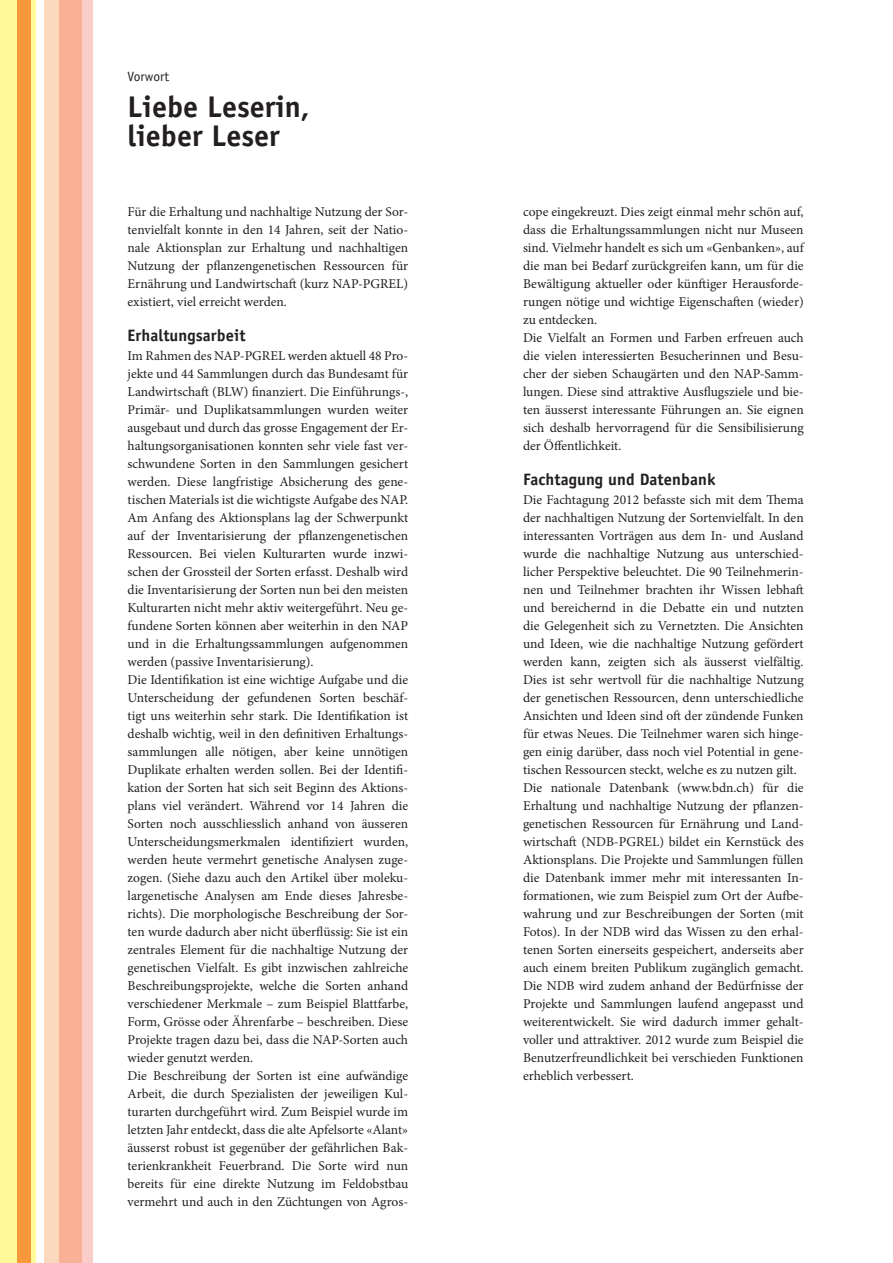
<style>
.page{position:relative;width:893px;height:1263px;background:#fff}
.page>*{position:absolute;margin:0;border:0;box-sizing:border-box;transform-origin:0 0}
.t1{font:700 30px/28.5px "Officina Sans";color:#231f20}
.t2{font:700 16.5px "Officina Sans";letter-spacing:.005em;color:#231f20}
.t3{font:13.5px/18px "Minion Pro";color:#231f20}
.t4{font:13.5px "Officina Sans";color:#231f20}
</style>
<div class="page">
<div style="left:45px;top:0;width:37px;height:1263px;background:#fcd9bc"></div>
<svg style="left:60px;top:0;width:33px;height:1263px;background:#f8baa5"></svg>
<div style="left:0;top:0;width:36px;height:1263px;background:#fff99a"></div>
<div style="left:18px;top:0;width:13px;height:1263px;background:#f7993a"></div>
<p class="t4" style="left:128px;top:69px;width:43px">Vorwort</p>
<h1 class="t1" style="left:128px;top:92px;width:184px">Liebe Leserin, lieber Leser</h1>
<p class="t3" style="left:128px;top:203px;width:282px;text-align:justify">Für die Erhaltung und nachhaltige Nutzung der Sor&shy;tenvielfalt konnte in den 14 Jahren, seit der Natio&shy;nale Aktionsplan zur Erhaltung und nachhaltigen Nutzung der pflanzengenetischen Ressourcen für Ernährung und Landwirtschaft (kurz NAP-PGREL) existiert, viel erreicht werden.</p>
<p class="t2" style="left:128px;top:325px;width:119px">Erhaltungsarbeit</p>
<p class="t3" style="left:128px;top:347px;width:282px">Im Rahmen des NAP-PGREL werden aktuell 48 Pro&shy;jekte und 44 Sammlungen durch das Bundesamt für Landwirtschaft (BLW) finanziert. Die Einführungs-, Primär- und Duplikatsammlungen wurden weiter ausgebaut und durch das grosse Engagement der Er&shy;haltungsorganisationen konnten sehr viele fast ver&shy;schwundene Sorten in den Sammlungen gesichert werden. Diese langfristige Absicherung des gene&shy;tischen Materials ist die wichtigste Aufgabe des NAP.<br>Am Anfang des Aktionsplans lag der Schwerpunkt auf der Inventarisierung der pflanzengenetischen Ressourcen. Bei vielen Kulturarten wurde inzwi&shy;schen der Grossteil der Sorten erfasst. Deshalb wird die Inventarisierung der Sorten nun bei den meisten Kulturarten nicht mehr aktiv weitergeführt. Neu ge&shy;fundene Sorten können aber weiterhin in den NAP und in die Erhaltungssammlungen aufgenommen werden (passive Inventarisierung).<br>Die Identifikation ist eine wichtige Aufgabe und die Unterscheidung der gefundenen Sorten beschäf&shy;tigt uns weiterhin sehr stark. Die Identifikation ist deshalb wichtig, weil in den definitiven Erhaltungs&shy;sammlungen alle nötigen, aber keine unnötigen Duplikate erhalten werden sollen. Bei der Identifi&shy;kation der Sorten hat sich seit Beginn des Aktions&shy;plans viel verändert. Während vor 14 Jahren die Sorten noch ausschliesslich anhand von äusseren Unterscheidungsmerkmalen identifiziert wurden, werden heute vermehrt genetische Analysen zuge&shy;zogen. (Siehe dazu auch den Artikel über moleku&shy;largenetische Analysen am Ende dieses Jahresbe&shy;richts). Die morphologische Beschreibung der Sor&shy;ten wurde dadurch aber nicht überflüssig: Sie ist ein zentrales Element für die nachhaltige Nutzung der genetischen Vielfalt. Es gibt inzwischen zahlreiche Beschreibungsprojekte, welche die Sorten anhand verschiedener Merkmale – zum Beispiel Blattfarbe, Form, Grösse oder Ährenfarbe – beschreiben. Diese Projekte tragen dazu bei, dass die NAP-Sorten auch wieder genutzt werden.<br>Die Beschreibung der Sorten ist eine aufwändige Arbeit, die durch Spezialisten der jeweiligen Kul&shy;turarten durchgeführt wird. Zum Beispiel wurde im letzten Jahr entdeckt, dass die alte Apfelsorte «Alant» äusserst robust ist gegenüber der gefährlichen Bak&shy;terienkrankheit Feuerbrand. Die Sorte wird nun bereits für eine direkte Nutzung im Feldobstbau vermehrt und auch in den Züchtungen von Agros-</p>
<p class="t3" style="left:523px;top:203px;width:282px">cope eingekreuzt. Dies zeigt einmal mehr schön auf, dass die Erhaltungssammlungen nicht nur Museen sind. Vielmehr handelt es sich um «Genbanken», auf die man bei Bedarf zurückgreifen kann, um für die Bewältigung aktueller oder künftiger Herausforde&shy;rungen nötige und wichtige Eigenschaften (wieder) zu entdecken.<br>Die Vielfalt an Formen und Farben erfreuen auch die vielen interessierten Besucherinnen und Besu&shy;cher der sieben Schaugärten und den NAP-Samm&shy;lungen. Diese sind attraktive Ausflugsziele und bie&shy;ten äusserst interessante Führungen an. Sie eignen sich deshalb hervorragend für die Sensibilisierung der Öffentlichkeit.</p>
<p class="t2" style="left:523px;top:469px;width:194px">Fachtagung und Datenbank</p>
<p class="t3" style="left:523px;top:491px;width:282px">Die Fachtagung 2012 befasste sich mit dem Thema der nachhaltigen Nutzung der Sortenvielfalt. In den interessanten Vorträgen aus dem In- und Ausland wurde die nachhaltige Nutzung aus unterschied&shy;licher Perspektive beleuchtet. Die 90 Teilnehmerin&shy;nen und Teilnehmer brachten ihr Wissen lebhaft und bereichernd in die Debatte ein und nutzten die Gelegenheit sich zu Vernetzten. Die Ansichten und Ideen, wie die nachhaltige Nutzung gefördert werden kann, zeigten sich als äusserst vielfältig.<br>Dies ist sehr wertvoll für die nachhaltige Nutzung der genetischen Ressourcen, denn unterschiedliche Ansichten und Ideen sind oft der zündende Funken für etwas Neues. Die Teilnehmer waren sich hinge&shy;gen einig darüber, dass noch viel Potential in gene&shy;tischen Ressourcen steckt, welche es zu nutzen gilt.<br>Die nationale Datenbank (www.bdn.ch) für die Erhaltung und nachhaltige Nutzung der pflanzen&shy;genetischen Ressourcen für Ernährung und Land&shy;wirtschaft (NDB-PGREL) bildet ein Kernstück des Aktionsplans. Die Projekte und Sammlungen füllen die Datenbank immer mehr mit interessanten In&shy;formationen, wie zum Beispiel zum Ort der Aufbe&shy;wahrung und zur Beschreibungen der Sorten (mit Fotos). In der NDB wird das Wissen zu den erhal&shy;tenen Sorten einerseits gespeichert, anderseits aber auch einem breiten Publikum zugänglich gemacht.<br>Die NDB wird zudem anhand der Bedürfnisse der Projekte und Sammlungen laufend angepasst und weiterentwickelt. Sie wird dadurch immer gehalt&shy;voller und attraktiver. 2012 wurde zum Beispiel die Benutzerfreundlichkeit bei verschieden Funktionen erheblich verbessert.</p>
</div>
